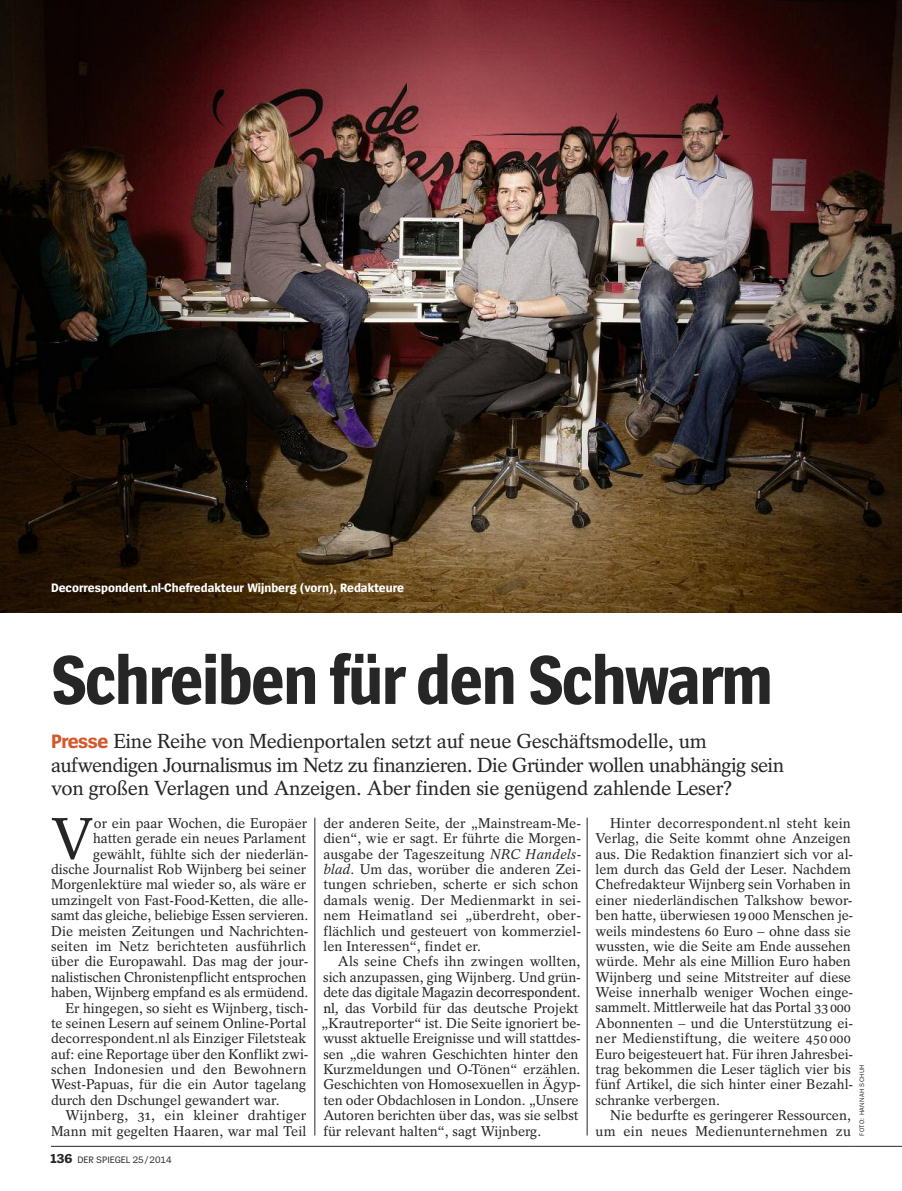
<style>
.page{position:relative;width:902px;height:1191px;background:#fff}
.page>*{position:absolute;margin:0;border:0;box-sizing:border-box;transform-origin:0 0}
.t1{font:700 72px "Spiegel Sans Cd";letter-spacing:-.025em;color:#272627}
.t2{font:58.2px "Spiegel Serif";color:#272627}
.t3{font:20.25px/23.2px "Spiegel Serif";letter-spacing:-.015em;color:#272627}
.t4{font:14.1px/15.3px "Spiegel Serif";color:#272627}
.t5{font:14.1px "Spiegel Serif";letter-spacing:.02em;color:#272627}
.t6{font:700 12.75px "Spiegel Sans";color:#fff}
.t7{font:9.75px "Spiegel Sans";letter-spacing:-.005em;color:#272627}
.t8{font:6.75px "Spiegel Sans";letter-spacing:.05em;color:#272627}
.s1{font-family:"Spiegel Sans";font-weight:700;color:#d3592c}
.s2{font-weight:700;font-size:13.5px}
.s3{font-style:italic}
.s4{font-weight:600}
.s5{font-weight:600;font-style:italic}
</style>
<div class="page">
<hr style="left:51px;top:1146px;width:799px;height:1px;background:#272627">
<hr style="left:850px;top:1146px;width:51px;height:1px;background:#272627">
<hr style="left:314px;top:817px;width:1px;height:318px;background:#272627">
<hr style="left:587px;top:817px;width:1px;height:318px;background:#272627">
<img style="left:0;top:0;width:901px;height:612px">
<p class="t6" style="left:51px;top:583px;width:354px">Decorrespondent.nl-Chefredakteur Wijnberg (vorn), Redakteure</p>
<h1 class="t1" style="left:51px;top:654px;width:723px">Schreiben für den Schwarm</h1>
<p class="t3" style="left:51px;top:732px;width:734px"><span class="s1">Presse</span> Eine Reihe von Medienportalen setzt auf neue Geschäftsmodelle, um aufwendigen Journalismus im Netz zu finanzieren. Die Gründer wollen unabhängig sein von großen Verlagen und Anzeigen. Aber finden sie genügend zahlende Leser?</p>
<h2 class="t2" style="left:51px;top:818px;width:44px">V</h2>
<p class="t4" style="left:94px;top:817px;width:215px">or ein paar Wochen, die Europäer</p>
<p class="t4" style="left:93px;top:832px;width:215px">hatten gerade ein neues Parlament</p>
<p class="t4" style="left:93px;top:847px;width:217px">gewählt, fühlte sich der niederlän-</p>
<p class="t4" style="left:51px;top:863px;width:257px">dische Journalist Rob Wijnberg bei seiner</p>
<p class="t4" style="left:51px;top:878px;width:257px">Morgenlektüre mal wieder so, als wäre er</p>
<p class="t4" style="left:51px;top:894px;width:259px">umzingelt von Fast-Food-Ketten, die alle-</p>
<p class="t4" style="left:51px;top:909px;width:259px">samt das gleiche, beliebige Essen servieren.</p>
<p class="t4" style="left:51px;top:924px;width:259px">Die meisten Zeitungen und Nachrichten-</p>
<p class="t4" style="left:51px;top:940px;width:257px">seiten im Netz berichteten ausführlich</p>
<p class="t4" style="left:51px;top:955px;width:259px">über die Europawahl. Das mag der jour-</p>
<p class="t4" style="left:51px;top:970px;width:257px">nalistischen Chronistenpflicht entsprochen</p>
<p class="t4" style="left:51px;top:986px;width:259px">haben, Wijnberg empfand es als ermüdend.</p>
<p class="t4" style="left:65px;top:1001px;width:245px">Er hingegen, so sieht es Wijnberg, tisch-</p>
<p class="t4" style="left:51px;top:1017px;width:257px">te seinen Lesern auf seinem Online-Portal</p>
<p class="t4" style="left:51px;top:1032px;width:257px">decorrespondent.nl als Einziger Filetsteak</p>
<p class="t4" style="left:51px;top:1047px;width:259px">auf: eine Reportage über den Konflikt zwi-</p>
<p class="t4" style="left:51px;top:1063px;width:257px">schen Indonesien und den Bewohnern</p>
<p class="t4" style="left:51px;top:1078px;width:257px">West-Papuas, für die ein Autor tagelang</p>
<p class="t4" style="left:51px;top:1093px;width:230px">durch den Dschungel gewandert war.</p>
<p class="t5" style="left:65px;top:1110px;width:242px">Wijnberg, 31, ein kleiner drahtiger</p>
<p class="t4" style="left:51px;top:1124px;width:257px">Mann mit gegelten Haaren, war mal Teil</p>
<p class="t7" style="left:51px;top:1156px;width:122px"><span class="s2">136</span> DER SPIEGEL 25/2014</p>
<p class="t4" style="left:323px;top:817px;width:259px">der anderen Seite, der „Mainstream-Me&shy;dien“, wie er sagt. Er führte die Morgen&shy;ausgabe der Tageszeitung <span class="s3">NRC Handels&shy;blad</span>. Um das, worüber die anderen Zei&shy;tungen schrieben, scherte er sich schon damals wenig. Der Medienmarkt in sei&shy;nem Heimatland sei „überdreht, ober&shy;flächlich und gesteuert von kommerziel&shy;len Interessen“, findet er.</p>
<p class="t4" style="left:321px;top:955px;width:261px;text-indent:17px">Als seine Chefs ihn zwingen wollten, sich anzupassen, ging Wijnberg. Und grün&shy;dete das digitale Magazin <span class="s4">decorrespondent. nl</span><span class="s5">,</span> das Vorbild für das deutsche Projekt „Krautreporter“ ist. Die Seite ignoriert be&shy;wusst aktuelle Ereignisse und will stattdes&shy;sen „die wahren Geschichten hinter den Kurzmeldungen und O-Tönen“ erzählen.<br>Geschichten von Homosexuellen in Ägyp&shy;ten oder Obdachlosen in London. „Unsere Autoren berichten über das, was sie selbst für relevant halten“, sagt Wijnberg.</p>
<p class="t4" style="left:595px;top:817px;width:259px;text-indent:14px">Hinter decorrespondent.nl steht kein Verlag, die Seite kommt ohne Anzeigen aus. Die Redaktion finanziert sich vor al&shy;lem durch das Geld der Leser. Nachdem Chefredakteur Wijnberg sein Vorhaben in einer niederländischen Talkshow bewor&shy;ben hatte, überwiesen 19000 Menschen je&shy;weils mindestens 60 Euro – ohne dass sie wussten, wie die Seite am Ende aussehen würde. Mehr als eine Million Euro haben Wijnberg und seine Mitstreiter auf diese Weise innerhalb weniger Wochen einge&shy;sammelt. Mittlerweile hat das Portal 33000<br>Abonnenten – und die Unterstützung ei&shy;ner Medienstiftung, die weitere 450 000<br>Euro beigesteuert hat. Für ihren Jahresbei&shy;trag bekommen die Leser täglich vier bis fünf Artikel, die sich hinter einer Bezahl&shy;schranke verbergen.</p>
<p class="t4" style="left:595px;top:1109px;width:257px;text-align:right">Nie bedurfte es geringerer Ressourcen, um ein neues Medienunternehmen zu</p>
<p class="t8" style="left:859px;top:1135px;width:73px;rotate:-90deg">FOTO: HANNAH SCHUH</p>
</div>
